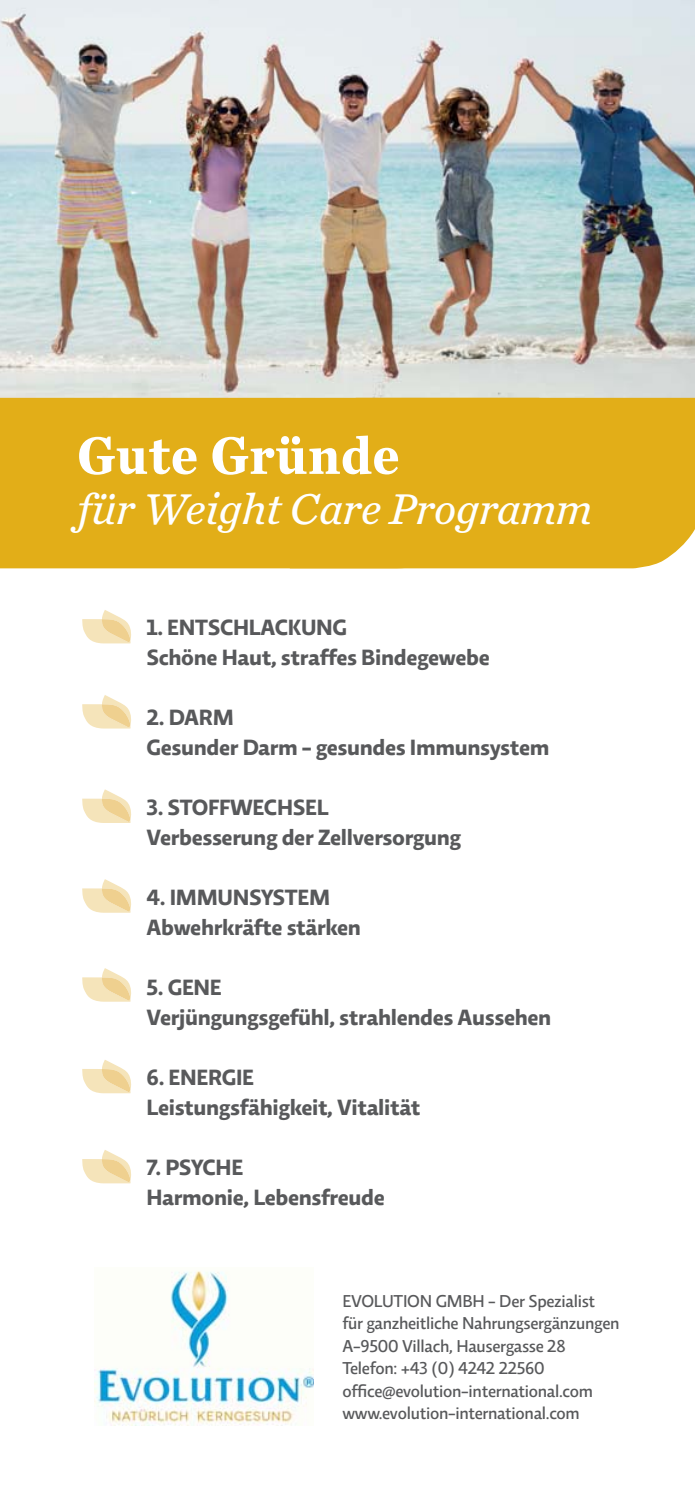
<style>
.page{position:relative;width:695px;height:1489px;background:#fff}
.page>*{position:absolute;margin:0;border:0;box-sizing:border-box;transform-origin:0 0}
.t1{font:700 55px "Chronicle Text G1";letter-spacing:.015em;color:#fff;scale:.95 1}
.t2{font:italic 45px "Chronicle Text G3";color:#fff}
.t3{font:700 22.5px/30px "Relato Sans OT";letter-spacing:-.015em;color:#58595b}
.t4{font:500 17.5px/22.5px "Relato Sans OT";letter-spacing:-.015em;color:#58595b}
</style>
<div class="page">
<img style="left:0;top:0;width:694px;height:398px">
<img style="left:95px;top:1270px;width:218px;height:155px">
<svg style="left:82px;top:610px;width:49px;height:33px"></svg>
<svg style="left:82px;top:695px;width:49px;height:33px"></svg>
<svg style="left:82px;top:789px;width:49px;height:34px"></svg>
<svg style="left:82px;top:879px;width:49px;height:33px"></svg>
<svg style="left:82px;top:968px;width:49px;height:33px"></svg>
<svg style="left:82px;top:1060px;width:49px;height:33px"></svg>
<svg style="left:82px;top:1150px;width:49px;height:33px"></svg>
<div style="left:539px;top:398px;width:155px;height:170px;background:#e2ae18"></div>
<div style="left:0;top:398px;width:539px;height:170px;background:#e2ae18"></div>
<h1 class="t1" style="left:77px;top:434px;width:341px">Gute Gründe</h1>
<h2 class="t2" style="left:77px;top:492px;width:516px">für Weight Care Programm</h2>
<p class="t3" style="left:146px;top:614px;width:345px">1. ENTSCHLACKUNG<br>Schöne Haut, straffes Bindegewebe</p>
<p class="t3" style="left:146px;top:704px;width:404px">2. DARM<br>Gesunder Darm - gesundes Immunsystem</p>
<p class="t3" style="left:146px;top:794px;width:316px">3. STOFFWECHSEL<br>Verbesserung der Zellversorgung</p>
<p class="t3" style="left:146px;top:884px;width:216px">4. IMMUNSYSTEM<br>Abwehrkräfte stärken</p>
<p class="t3" style="left:146px;top:974px;width:406px">5. GENE<br>Verjüngungsgefühl, strahlendes Aussehen</p>
<p class="t3" style="left:146px;top:1064px;width:275px">6. ENERGIE<br>Leistungsfähigkeit, Vitalität</p>
<p class="t3" style="left:146px;top:1154px;width:240px">7. PSYCHE<br>Harmonie, Lebensfreude</p>
<p class="t4" style="left:342px;top:1290px;width:278px">EVOLUTION GMBH - Der Spezialist für ganzheitliche Nahrungsergänzungen A-9500 Villach, Hausergasse 28<br>Telefon: +43 (0) 4242 22560 office@evolution-international.com www.evolution-international.com</p>
</div>
